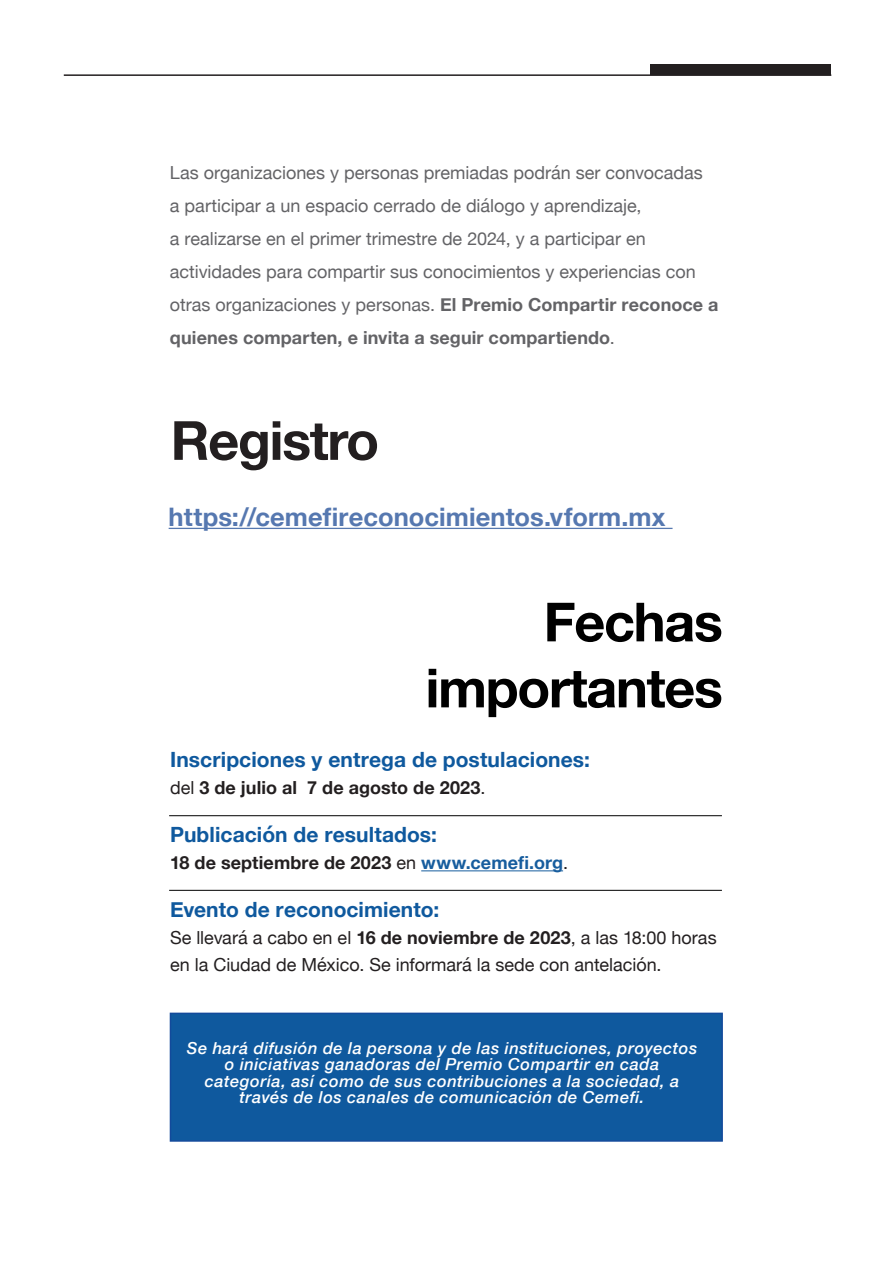
<style>
.page{position:relative;width:893px;height:1263px;background:#fff}
.page>*{position:absolute;margin:0;border:0;box-sizing:border-box;transform-origin:0 0}
.Cover_Title_62pt{font:700 54px "Helvetica Neue";letter-spacing:-.025em;color:#000}
.Cover_Title_62pt-2{font:700 54px "Helvetica Neue";letter-spacing:-.025em;color:#231f20}
._7pt_Small_Text{font:700 25.5px "Helvetica Neue";letter-spacing:.005em;color:#5678b0}
.Cover_Title_62pt-3{font:700 21px "Helvetica Neue";letter-spacing:.005em;color:#0f599e}
._7pt_Small_Text-2{font:18px/33px "Helvetica Neue";color:#636366}
.Cover_Title_62pt-4{font:18px/27px "Helvetica Neue";color:#231f20}
.Cover_Title_62pt-5{font:700 18px "Helvetica Neue";letter-spacing:.005em;color:#231f20}
._7pt_Small_Text-3{font:italic 500 16.5px/16.5px "Helvetica Neue";letter-spacing:.03em;color:#fff;text-align:center}
.s1{font-weight:700}
.s2{font-weight:400}
.s3{color:#175d9e}
</style>
<div class="page">
<hr style="left:421px;top:870px;width:142px;height:1px;background:#175d9e">
<hr style="left:169px;top:815px;width:553px;height:1px;background:#000">
<hr style="left:169px;top:890px;width:553px;height:1px;background:#000">
<div style="left:170px;top:1013px;width:553px;height:129px;background:#0f599e;border:2px solid #134a9b"></div>
<hr style="left:169px;top:528px;width:504px;height:1px;background:#5678b0">
<hr style="left:64px;top:74px;width:767px;height:2px;background:#231f20">
<div style="left:651px;top:64px;width:180px;height:10px;background:#231f20"></div>
<p class="_7pt_Small_Text-2" style="left:170px;top:157px;width:550px">Las organizaciones y personas premiadas podrán ser convocadas<br>a participar a un espacio cerrado de diálogo y aprendizaje,<br>a realizarse en el primer trimestre de 2024, y a participar en actividades para compartir sus conocimientos y experiencias con otras organizaciones y personas. <span class="s1">El Premio Compartir reconoce a quienes comparten, e invita a seguir compartiendo</span>.</p>
<p class="Cover_Title_62pt-2" style="left:171px;top:398px;width:210px">Registro</p>
<p class="_7pt_Small_Text" style="left:169px;top:497px;width:498px">https://cemefireconocimientos.vform.mx</p>
<p class="Cover_Title_62pt" style="left:544px;top:580px;width:181px">Fechas</p>
<p class="Cover_Title_62pt" style="left:425px;top:646px;width:299px">importantes</p>
<p class="Cover_Title_62pt-3" style="left:170px;top:742px;width:421px">Inscripciones y entrega de postulaciones:</p>
<p class="Cover_Title_62pt-5" style="left:170px;top:773px;width:317px"><span class="s2">del</span> 3 de julio al 7 de agosto de 2023<span class="s2">.</span></p>
<p class="Cover_Title_62pt-3" style="left:170px;top:818px;width:268px">Publicación de resultados:</p>
<p class="Cover_Title_62pt-5" style="left:170px;top:848px;width:399px">18 de septiembre de 2023 <span class="s2">en</span> <span class="s3">www.cemefi.org</span><span class="s2">.</span></p>
<p class="Cover_Title_62pt-3" style="left:170px;top:893px;width:271px">Evento de reconocimiento:</p>
<p class="Cover_Title_62pt-4" style="left:170px;top:925px;width:548px">Se llevará a cabo en el <span class="s1">16 de noviembre de 2023</span>, a las 18:00 horas en la Ciudad de México. Se informará la sede con antelación.</p>
<p class="_7pt_Small_Text-3" style="left:187px;top:1039px;width:512px">Se hará difusión de la persona y de las instituciones, proyectos o iniciativas ganadoras del Premio Compartir en cada categoría, así como de sus contribuciones a la sociedad, a través de los canales de comunicación de Cemefi.</p>
</div>
